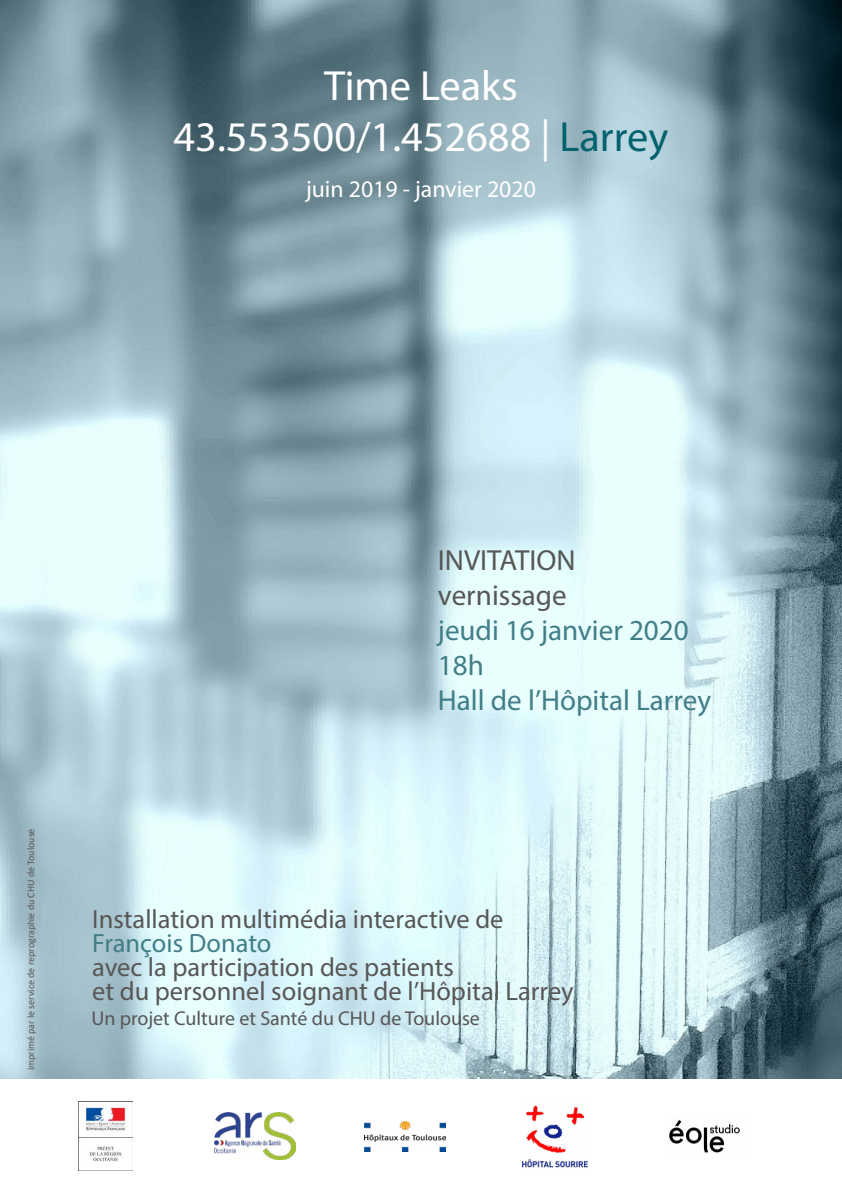
<style>
.page{position:relative;width:842px;height:1191px;background:#fff}
.page>*{position:absolute;margin:0;border:0;box-sizing:border-box;transform-origin:0 0}
.t1{font:42.3px/50.8px "Myriad Pro";color:#fff;text-align:center}
.t2{font:29.1px/34.9px "Myriad Pro";color:#417e88}
.t3{font:29.1px/34.9px "Myriad Pro";color:#575756}
.t4{font:26.5px/23.8px "Myriad Pro";color:#575756}
.t5{font:26.5px "Myriad Pro";color:#417e88}
.t6{font:23.8px "Myriad Pro";color:#fff}
.t7{font:20px "Myriad Pro";color:#575756}
.t8{font:10px "Calibri";color:#575756}
.s1{color:#00626d}
.s2{font-family:"Myriad Pro"}
</style>
<div class="page">
<img style="left:0;top:0;width:842px;height:1079px">
<img style="left:669px;top:1120px;width:71px;height:33px">
<img style="left:215px;top:1112px;width:81px;height:47px">
<img style="left:365px;top:1121px;width:80px;height:30px">
<img style="left:522px;top:1105px;width:66px;height:63px">
<img style="left:79px;top:1101px;width:53px;height:61px">
<h1 class="t1" style="left:174px;top:60px;width:496px">Time Leaks<br>43.553500/1.452688 | <span class="s1">Larrey</span></h1>
<p class="t6" style="left:306px;top:174px;width:231px">juin 2019 - janvier 2020</p>
<p class="t8" style="left:24px;top:1070px;width:243px;rotate:-90deg">imprimé par le service de reprographie du CHU de Toulous<span class="s2">e</span></p>
<p class="t3" style="left:438px;top:542px;width:139px">INVITATION vernissage</p>
<p class="t2" style="left:438px;top:612px;width:275px">jeudi 16 janvier 2020<br>18h<br>Hall de l’Hôpital Larrey</p>
<p class="t4" style="left:92px;top:907px;width:413px">Installation multimédia interactive de</p>
<p class="t5" style="left:92px;top:927px;width:181px">François Donato</p>
<p class="t4" style="left:92px;top:954px;width:483px">avec la participation des patients<br>et du personnel soignant de l’Hôpital Larrey</p>
<p class="t7" style="left:91px;top:1006px;width:390px">Un projet Culture et Santé du CHU de Toulouse</p>
</div>
